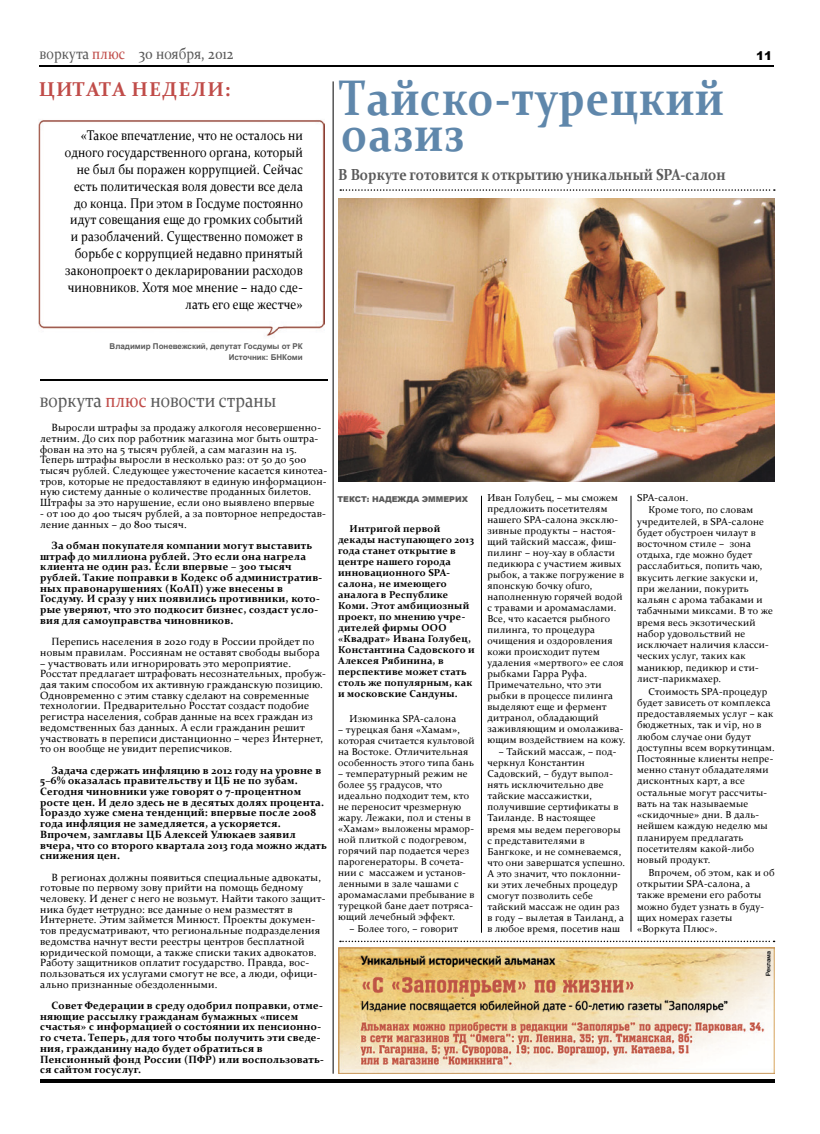
<style>
.page{position:relative;width:820px;height:1134px;background:#fff}
.page>*{position:absolute;margin:0;border:0;box-sizing:border-box;transform-origin:0 0}
.t1{font:700 50px/36px "Constantia";letter-spacing:.02em;color:#5f87ab;scale:.87 1}
.t2{font:20px "Constantia";color:#5a5a5a;scale:.87 1}
.t3{font:700 20px "Constantia";letter-spacing:.06em;color:#c04c49}
.t4{font:700 16px "Constantia";color:#5a5a5a;scale:.87 1}
.t5{font:16px "Constantia";color:#5a5a5a;scale:.87 1}
.t6{font:14px/17px "Constantia";letter-spacing:.01em;color:#010101;text-align:right;scale:.87 1}
.t7{font:900 12px "Arial";color:#010101}
.t8{font:10.5px/10.7px "Constantia";letter-spacing:.02em;color:#010101}
.t9{font:700 10.5px/10.7px "Constantia";letter-spacing:.02em;color:#010101}
.t10{font:10px/11px "Constantia";letter-spacing:.02em;color:#010101}
.t11{font:700 10px/11px "Constantia";letter-spacing:.02em;color:#010101}
.t12{font:700 8px/11px "Arial";color:#5a5a5a;text-align:right}
.t13{font:900 8px "Arial";color:#5a5a5a}
.s1{color:#c04c49}
</style>
<div class="page">
<hr style="left:40px;top:65px;width:734px;height:1px;background:#010101">
<img style="left:39px;top:120px;width:285px;height:216px">
<hr style="left:40px;top:1080px;width:734px;height:3px;background:#010101">
<hr style="left:332px;top:81px;width:1px;height:993px;background:#010101">
<hr style="left:40px;top:379px;width:287px;height:2px;background:#010101">
<svg style="left:340px;top:189px;width:434px;height:2px"></svg>
<hr style="left:630px;top:496px;width:1px;height:436px;background:#010101">
<hr style="left:481px;top:496px;width:1px;height:437px;background:#010101">
<img style="left:338px;top:199px;width:436px;height:282px">
<svg style="left:340px;top:941px;width:434px;height:1px"></svg>
<img style="left:338px;top:947px;width:436px;height:127px">
<h3 class="t5" style="left:40px;top:42px;width:224px">воркута <span class="s1">плюс</span> 30 ноября, 2012</h3>
<p class="t7" style="left:755px;top:47px;width:18px">11</p>
<h2 class="t3" style="left:39px;top:76px;width:17px">цит</h2>
<h2 class="t3" style="left:86px;top:76px;width:146px">ата недели:</h2>
<p class="t6" style="left:65px;top:126px;width:275px">«Такое впечатление, что не осталось ни одного государственного органа, который не был бы поражен коррупцией. Сейчас есть политическая воля довести все дела до конца. При этом в Госдуме постоянно идут совещания еще до громких событий и разоблачений. Существенно поможет в борьбе с коррупцией недавно принятый законопроект о декларировании расходов чиновников. Хотя мое мнение – надо сде&shy;лать его еще жестче»</p>
<p class="t12" style="left:110px;top:340px;width:194px">Владимир Поневежский, депутат Госдумы от РК<br>Источник: БНКоми</p>
<h1 class="t1" style="left:341px;top:78px;width:440px">Тайско-турецкий оазиз</h1>
<h3 class="t4" style="left:338px;top:164px;width:446px">В Воркуте готовится к открытию уникальный SPA-салон</h3>
<h2 class="t2" style="left:40px;top:387px;width:273px">воркута <span class="s1">плюс</span> новости страны</h2>
<p class="t8" style="left:40px;top:422px;width:288px;text-indent:11px">Выросли штрафы за продажу алкоголя несовершенно&shy;летним. До сих пор работник магазина мог быть оштра&shy;фован на это на 5 тысяч рублей, а сам магазин на 15.<br>Теперь штрафы выросли в несколько раз: от 50 до 500 тысяч рублей. Следующее ужесточение касается кинотеа&shy;тров, которые не предоставляют в единую информацион&shy;ную систему данные о количестве проданных билетов.<br>Штрафы за это нарушение, если оно выявлено впервые</p>
<p class="t8" style="left:40px;top:507px;width:287px">- от 100 до 400 тысяч рублей, а за повторное непредостав&shy;ление данных – до 800 тысяч.</p>
<p class="t9" style="left:40px;top:539px;width:283px;text-indent:11px">За обман покупателя компании могут выставить штраф до миллиона рублей. Это если она нагрела клиента не один раз. Если впервые – 300 тысяч рублей. Такие поправки в Кодекс об административ&shy;ных правонарушениях (КоАП) уже внесены в Госдуму. И сразу у них появились противники, кото&shy;рые уверяют, что это подкосит бизнес, создаст усло&shy;вия для самоуправства чиновников.</p>
<p class="t8" style="left:40px;top:636px;width:281px;text-align:center">Перепись населения в 2020 году в России пройдет по новым правилам. Россиянам не оставят свободы выбора</p>
<p class="t8" style="left:40px;top:657px;width:287px">– участвовать или игнорировать это мероприятие.<br>Росстат предлагает штрафовать несознательных, пробуж&shy;дая таким способом их активную гражданскую позицию.<br>Одновременно с этим ставку сделают на современные технологии. Предварительно Росстат создаст подобие регистра населения, собрав данные на всех граждан из ведомственных баз данных. А если гражданин решит участвовать в переписи дистанционно – через Интернет, то он вообще не увидит переписчиков.</p>
<p class="t9" style="left:40px;top:764px;width:288px;text-indent:11px">Задача сдержать инфляцию в 2012 году на уровне в 5–6% оказалась правительству и ЦБ не по зубам.<br>Сегодня чиновники уже говорят о 7-процентном росте цен. И дело здесь не в десятых долях процента.<br>Гораздо хуже смена тенденций: впервые после 2008 года инфляция не замедляется, а ускоряется.<br>Впрочем, замглавы ЦБ Алексей Улюкаев заявил вчера, что со второго квартала 2013 года можно ждать снижения цен.</p>
<p class="t8" style="left:40px;top:871px;width:287px;text-indent:11px">В регионах должны появиться специальные адвокаты, готовые по первому зову прийти на помощь бедному человеку. И денег с него не возьмут. Найти такого защит&shy;ника будет нетрудно: все данные о нем разместят в Интернете. Этим займется Минюст. Проекты докумен&shy;тов предусматривают, что региональные подразделения ведомства начнут вести реестры центров бесплатной юридической помощи, а также списки таких адвокатов.<br>Работу защитников оплатит государство. Правда, вос&shy;пользоваться их услугами смогут не все, а люди, офици&shy;ально признанные обездоленными.</p>
<p class="t9" style="left:40px;top:1000px;width:285px;text-indent:11px">Совет Федерации в среду одобрил поправки, отме&shy;няющие рассылку гражданам бумажных «писем счастья» с информацией о состоянии их пенсионно&shy;го счета. Теперь, для того чтобы получить эти сведе&shy;ния, гражданину надо будет обратиться в Пенсионный фонд России (ПФР) или воспользовать&shy;ся сайтом госуслуг.</p>
<p class="t10" style="left:487px;top:492px;width:139px">Иван Голубец, – мы сможем предложить посетителям нашего SPA-салона эксклю&shy;зивные продукты – настоя&shy;щий тайский массаж, фиш&shy;пилинг – ноу-хау в области педикюра с участием живых рыбок, а также погружение в японскую бочку ofuro, наполненную горячей водой с травами и аромамаслами.<br>Все, что касается рыбного пилинга, то процедура очищения и оздоровления кожи происходит путем удаления «мертвого» ее слоя рыбками Гарра Руфа.<br>Примечательно, что эти рыбки в процессе пилинга выделяют еще и фермент дитранол, обладающий заживляющим и омолажива&shy;ющим воздействием на кожу.</p>
<p class="t10" style="left:487px;top:746px;width:139px;text-indent:11px">– Тайский массаж, – под&shy;черкнул Константин<br>Садовский, – будут выпол&shy;нять исключительно две тайские массажистки, получившие сертификаты в<br>Таиланде. В настоящее время мы ведем переговоры с представителями в<br>Бангкоке, и не сомневаемся, что они завершатся успешно.<br>А это значит, что поклонни&shy;ки этих лечебных процедур смогут позволить себе тайский массаж не один раз в году – вылетая в Таиланд, а в любое время, посетив наш</p>
<p class="t13" style="left:337px;top:493px;width:132px">Текст: Надежда Эммерих</p>
<p class="t10" style="left:648px;top:490px;width:106px;line-height:12.7px;text-indent:-11px">SPA-салон.<br>Кроме того, по словам</p>
<p class="t10" style="left:637px;top:515px;width:137px">учредителей, в SPA-салоне будет обустроен чилаут в восточном стиле – зона отдыха, где можно будет расслабиться, попить чаю, вкусить легкие закуски и, при желании, покурить кальян с арома табаками и табачными миксами. В то же время весь экзотический набор удовольствий не исключает наличия класси&shy;ческих услуг, таких как маникюр, педикюр и сти&shy;лист-парикмахер.</p>
<p class="t10" style="left:637px;top:685px;width:139px;text-indent:11px">Стоимость SPA-процедур будет зависеть от комплекса предоставляемых услуг – как бюджетных, так и vip, но в любом случае они будут доступны всем воркутинцам.<br>Постоянные клиенты непре&shy;менно станут обладателями дисконтных карт, а все остальные могут рассчиты&shy;вать на так называемые «скидочные» дни. В даль&shy;нейшем каждую неделю мы планируем предлагать посетителям какой-либо новый продукт.</p>
<p class="t10" style="left:637px;top:866px;width:139px;text-indent:11px">Впрочем, об этом, как и об открытии SPA-салона, а также времени его работы можно будет узнать в буду&shy;щих номерах газеты «Воркута Плюс».</p>
<p class="t11" style="left:338px;top:523px;width:138px;text-indent:11px">Интригой первой декады наступающего 2013 года станет открытие в центре нашего города инновационного SPA&shy;салона, не имеющего аналога в Республике<br>Коми. Этот амбициозный проект, по мнению учре&shy;дителей фирмы ООО «Квадрат» Ивана Голубец,<br>Константина Садовского и<br>Алексея Рябинина, в перспективе может стать столь же популярным, как и московские Сандуны.</p>
<p class="t10" style="left:349px;top:712px;width:108px">Изюминка SPA-салона</p>
<p class="t10" style="left:338px;top:723px;width:138px">– турецкая баня «Хамам», которая считается культовой на Востоке. Отличительная особенность этого типа бань</p>
<p class="t10" style="left:338px;top:767px;width:138px">– температурный режим не более 55 градусов, что идеально подходит тем, кто не переносит чрезмерную жару. Лежаки, пол и стены в «Хамам» выложены мрамор&shy;ной плиткой с подогревом, горячий пар подается через парогенераторы. В сочета&shy;нии с массажем и установ&shy;ленными в зале чашами с аромамаслами пребывание в турецкой бане дает потряса&shy;ющий лечебный эффект.</p>
<p class="t10" style="left:349px;top:923px;width:110px">– Более того, – говорит</p>
</div>
